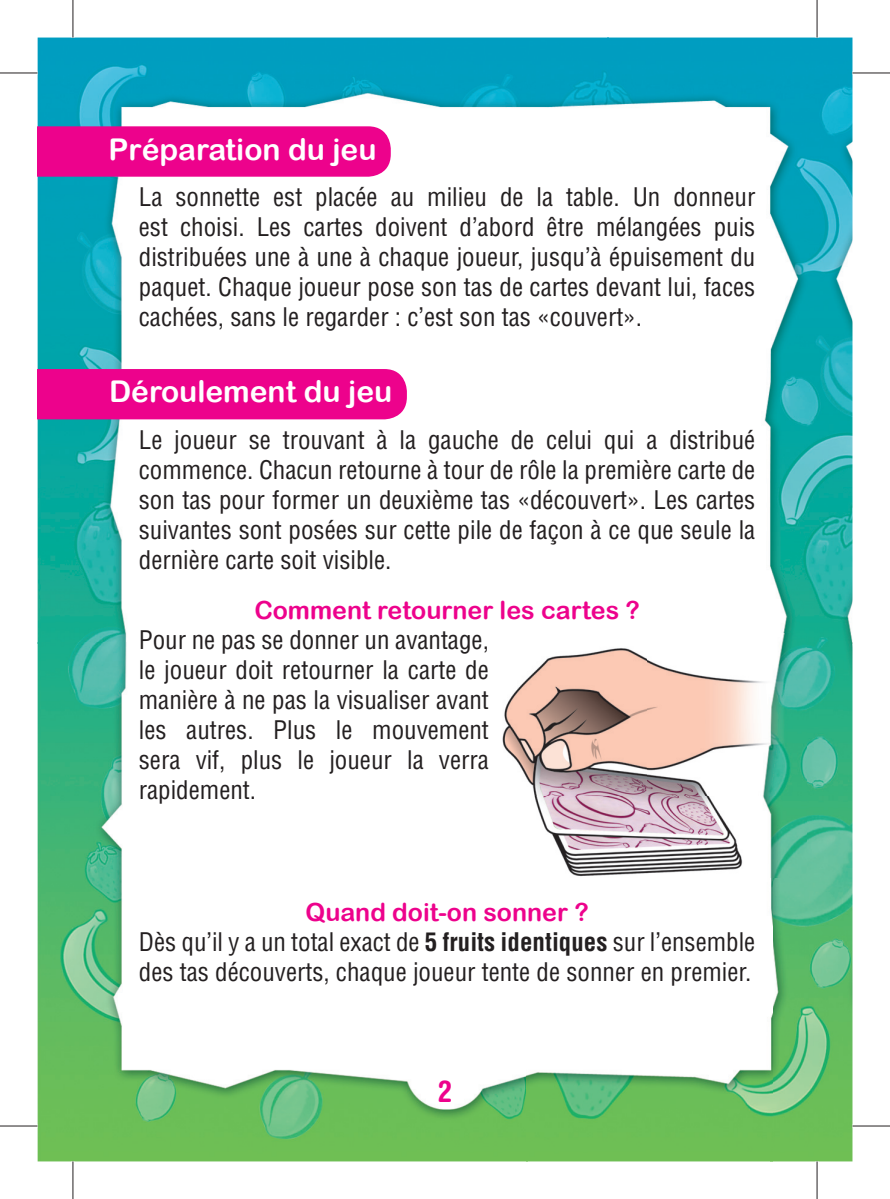
<style>
.page{position:relative;width:890px;height:1199px;background:#fff}
.page>*{position:absolute;margin:0;border:0;box-sizing:border-box;transform-origin:0 0}
.t1{font:30px "Arial Rounded MT Bold";color:#fff}
.t2{font:700 condensed 30px "Helvetica Rounded LT Std";color:#ed028c}
.t3{font:condensed 25px/30px "Helvetica LT Std";color:#231f20;text-align:justify}
.t4{font:25px "Arial Rounded MT Bold";color:#ed028c}
.s1{font-weight:700}
</style>
<div class="page">
<img style="left:38px;top:38px;width:814px;height:604px">
<img style="left:38px;top:642px;width:488px;height:519px">
<img style="left:772px;top:642px;width:80px;height:519px">
<img style="left:526px;top:877px;width:246px;height:284px">
<img style="left:489px;top:633px;width:318px;height:244px">
<div style="left:38px;top:369px;width:369px;height:50px;background:#ed028c"></div>
<div style="left:38px;top:126px;width:353px;height:51px;background:#ed028c"></div>
<svg style="left:816px;top:0;width:1px;height:37px"></svg>
<svg style="left:815px;top:1161px;width:4px;height:37px"></svg>
<hr style="left:0;top:73px;width:38px;height:1px;background:#231f20">
<hr style="left:852px;top:73px;width:38px;height:1px;background:#231f20">
<hr style="left:0;top:1125px;width:38px;height:1px;background:#231f20">
<hr style="left:852px;top:1125px;width:38px;height:1px;background:#231f20">
<hr style="left:73px;top:0;width:1px;height:37px;background:#231f20">
<hr style="left:73px;top:1161px;width:1px;height:37px;background:#231f20">
<hr style="left:817px;top:0;width:1px;height:37px;background:#231f20">
<hr style="left:817px;top:1161px;width:1px;height:37px;background:#231f20">
<p class="t1" style="left:109px;top:131px;width:269px">Préparation du jeu</p>
<p class="t3" style="left:139px;top:183px;width:618px">La sonnette est placée au milieu de la table. Un donneur est choisi. Les cartes doivent d’abord être mélangées puis distribuées une à une à chaque joueur, jusqu’à épuisement du paquet. Chaque joueur pose son tas de cartes devant lui, faces cachées, sans le regarder : c’est son tas «couvert».</p>
<p class="t1" style="left:109px;top:374px;width:285px">Déroulement du jeu</p>
<p class="t3" style="left:139px;top:426px;width:618px">Le joueur se trouvant à la gauche de celui qui a distribué commence. Chacun retourne à tour de rôle la première carte de son tas pour former un deuxième tas «découvert». Les cartes suivantes sont posées sur cette pile de façon à ce que seule la dernière carte soit visible.</p>
<p class="t4" style="left:254px;top:595px;width:387px">Comment retourner les cartes ?</p>
<p class="t3" style="left:139px;top:626px;width:352px">Pour ne pas se donner un avantage, le joueur doit retourner la carte de manière à ne pas la visualiser avant les autres. Plus le mouvement sera vif, plus le joueur la verra rapidement.</p>
<p class="t4" style="left:306px;top:897px;width:285px">Quand doit-on sonner ?</p>
<p class="t3" style="left:139px;top:928px;width:618px">Dès qu’il y a un total exact de <span class="s1">5 fruits identiques</span> sur l’ensemble des tas découverts, chaque joueur tente de sonner en premier.</p>
<p class="t2" style="left:438px;top:1078px;width:16px">2</p>
</div>
